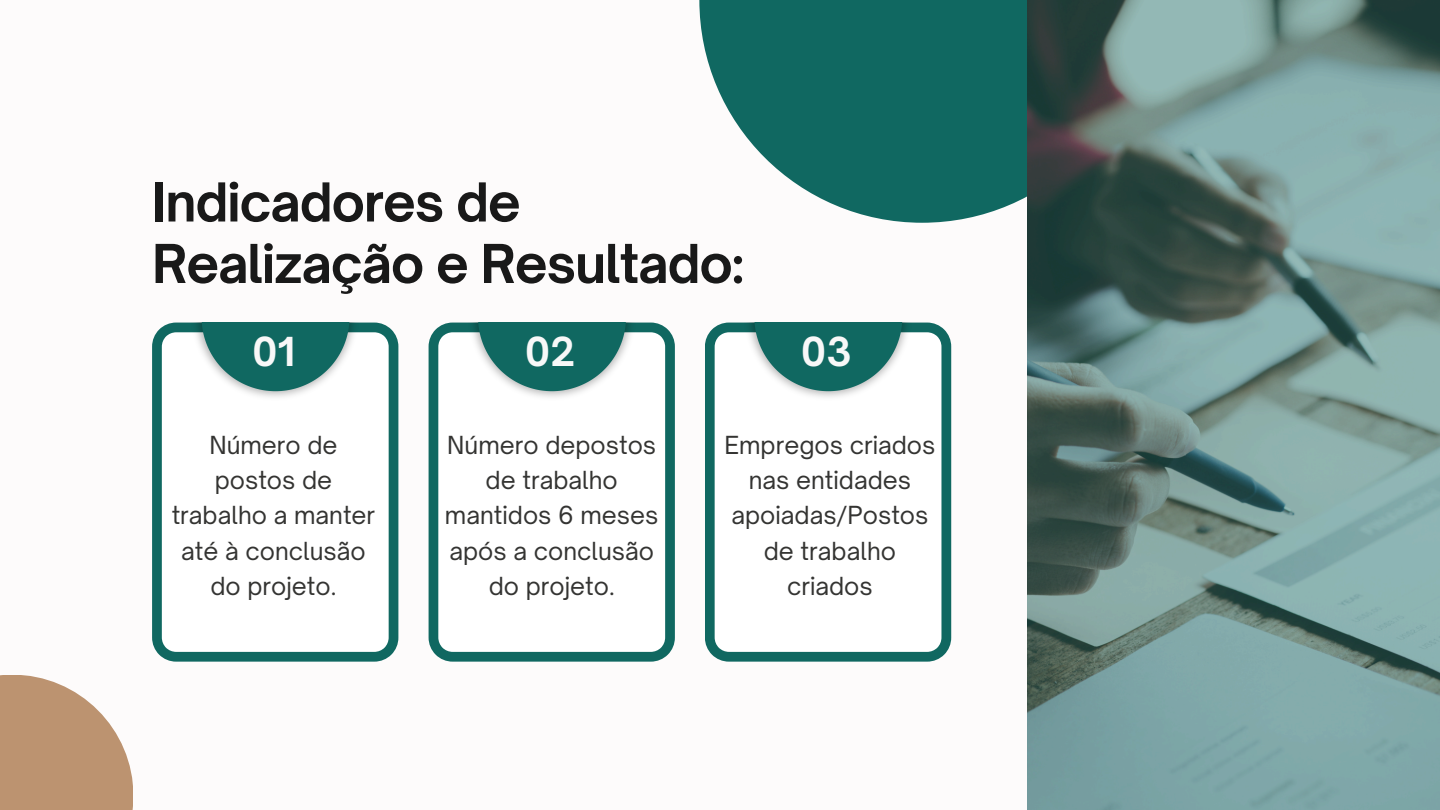
<style>
.page{position:relative;width:1440px;height:810px;background:#fdfbfb}
.page>*{position:absolute;margin:0;border:0;box-sizing:border-box;transform-origin:0 0}
.t1{font:700 51.3px/61.5px "Open Sauce One";letter-spacing:-.02em;color:#191919}
.t2{font:700 38.2px "Open Sauce One";color:#f8f8f8}
.t3{font:23.8px/35.2px "Open Sauce One";color:#343432;text-align:center}
</style>
<div class="page">
<svg style="left:699px;top:0;width:328px;height:223px;fill:#106861"></svg>
<svg style="left:152px;top:323px;width:246px;height:339px"></svg>
<img style="left:191px;top:323px;width:168px;height:78px">
<svg style="left:202px;top:323px;width:148px;height:68px"></svg>
<svg style="left:429px;top:323px;width:246px;height:339px"></svg>
<img style="left:467px;top:323px;width:169px;height:78px">
<svg style="left:478px;top:323px;width:148px;height:68px"></svg>
<svg style="left:705px;top:323px;width:246px;height:339px"></svg>
<img style="left:744px;top:323px;width:168px;height:78px">
<svg style="left:754px;top:323px;width:148px;height:68px"></svg>
<img style="left:1027px;top:0;width:413px;height:810px">
<svg style="left:0;top:675px;width:133px;height:135px;fill:#bc9370"></svg>
<p class="t1" style="left:152px;top:171px;width:594px">Indicadores de<br>Realização e Resultado:</p>
<p class="t2" style="left:252px;top:328px;width:44px">01</p>
<h1 class="t2" style="left:525px;top:328px;width:52px">02</h1>
<p class="t2" style="left:801px;top:328px;width:52px">03</p>
<p class="t3" style="left:172px;top:427px;width:205px">Número de postos de trabalho a manter até à conclusão do projeto.</p>
<p class="t3" style="left:445px;top:427px;width:215px">Número depostos de trabalho mantidos 6 meses após a conclusão do projeto.</p>
<p class="t3" style="left:724px;top:427px;width:212px">Empregos criados nas entidades apoiadas/Postos de trabalho criados</p>
</div>
